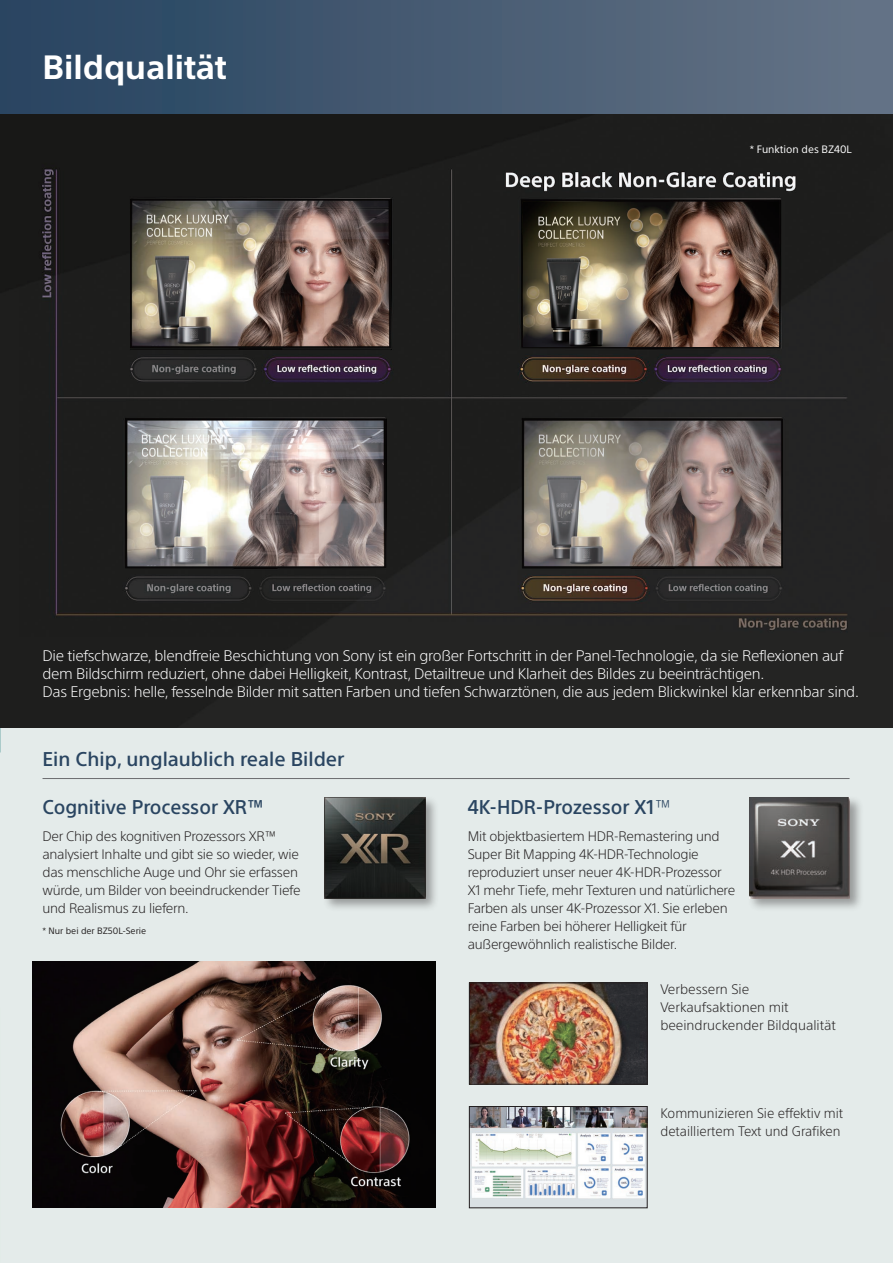
<style>
.page{position:relative;width:893px;height:1263px;background:#fff}
.page>*{position:absolute;margin:0;border:0;box-sizing:border-box;transform-origin:0 0}
._03-06_SectionHeading_White{font:700 33px "SST";color:#fff}
._03-06_heading_4_L{font:500 19.5px "SST";color:#2a4561}
._03-06_heading_2{font:500 19.5px "SST";color:#2a4561}
._03-06_body_White_L{font:300 15px/18px "SST";letter-spacing:-.02em;color:#fff}
._03-06_body{font:300 13.5px/18px "SST";letter-spacing:-.02em;color:#231f20}
._03-06_body-2{font:300 13.5px/18px "SST";color:#231f20}
._03-06_Illust_Caption{font:10.5px "SST";color:#fff}
._03-06_notes{font:9px "SST";color:#231f20}
.s1{font-weight:300}
</style>
<div class="page">
<div style="left:0;top:723px;width:893px;height:540px;background:#e4ebea"></div>
<hr style="left:43px;top:778px;width:807px;height:1px;background:#6c6d70">
<div style="left:0;top:0;width:893px;height:115px;background:linear-gradient(to right,#274360,#667486)"></div>
<div style="left:747px;top:795px;width:117px;height:118px;background:#231f20;opacity:.4"></div>
<img style="left:749px;top:798px;width:101px;height:100px">
<div style="left:322px;top:795px;width:118px;height:118px;background:#231f20;opacity:.4"></div>
<img style="left:325px;top:798px;width:100px;height:100px">
<img style="left:32px;top:961px;width:404px;height:246px">
<img style="left:469px;top:982px;width:179px;height:103px">
<img style="left:471px;top:1108px;width:174px;height:93px">
<div style="left:469px;top:1106px;width:178px;height:102px;border:1px solid #231f20"></div>
<img style="left:0;top:115px;width:893px;height:612px">
<img style="left:130px;top:199px;width:261px;height:150px">
<img style="left:125px;top:418px;width:261px;height:151px">
<img style="left:522px;top:418px;width:261px;height:151px">
<img style="left:524px;top:202px;width:255px;height:144px">
<p class="_03-06_SectionHeading_White" style="left:43px;top:48px;width:186px">Bildqualität</p>
<p class="_03-06_Illust_Caption" style="left:750px;top:143px;width:104px">* Funktion des BZ40L</p>
<p class="_03-06_body_White_L" style="left:43px;top:647px;width:802px">Die tiefschwarze, blendfreie Beschichtung von Sony ist ein großer Fortschritt in der Panel-Technologie, da sie Reflexionen auf dem Bildschirm reduziert, ohne dabei Helligkeit, Kontrast, Detailtreue und Klarheit des Bildes zu beeinträchtigen.</p>
<p class="_03-06_body_White_L" style="left:43px;top:683px;width:818px">Das Ergebnis: helle, fesselnde Bilder mit satten Farben und tiefen Schwarztönen, die aus jedem Blickwinkel klar erkennbar sind.</p>
<p class="_03-06_heading_2" style="left:43px;top:748px;width:303px">Ein Chip, unglaublich reale Bilder</p>
<p class="_03-06_heading_4_L" style="left:43px;top:796px;width:223px">Cognitive Processor XR™</p>
<p class="_03-06_body" style="left:43px;top:827px;width:260px">Der Chip des kognitiven Prozessors XR™ analysiert Inhalte und gibt sie so wieder, wie das menschliche Auge und Ohr sie erfassen würde, um Bilder von beeindruckender Tiefe und Realismus zu liefern.</p>
<p class="_03-06_notes" style="left:43px;top:925px;width:105px">* Nur bei der BZ50L-Serie</p>
<p class="_03-06_heading_4_L" style="left:468px;top:796px;width:205px">4K-HDR-Prozessor X1<span class="s1">™</span></p>
<p class="_03-06_body" style="left:468px;top:827px;width:269px">Mit objektbasiertem HDR-Remastering und Super Bit Mapping 4K-HDR-Technologie reproduziert unser neuer 4K-HDR-Prozessor X1 mehr Tiefe, mehr Texturen und natürlichere Farben als unser 4K-Prozessor X1. Sie erleben reine Farben bei höherer Helligkeit für außergewöhnlich realistische Bilder.</p>
<p class="_03-06_body-2" style="left:660px;top:980px;width:177px">Verbessern Sie<br>Verkaufsaktionen mit beeindruckender Bildqualität</p>
<p class="_03-06_body-2" style="left:661px;top:1104px;width:184px">Kommunizieren Sie effektiv mit detailliertem Text und Grafiken</p>
</div>
